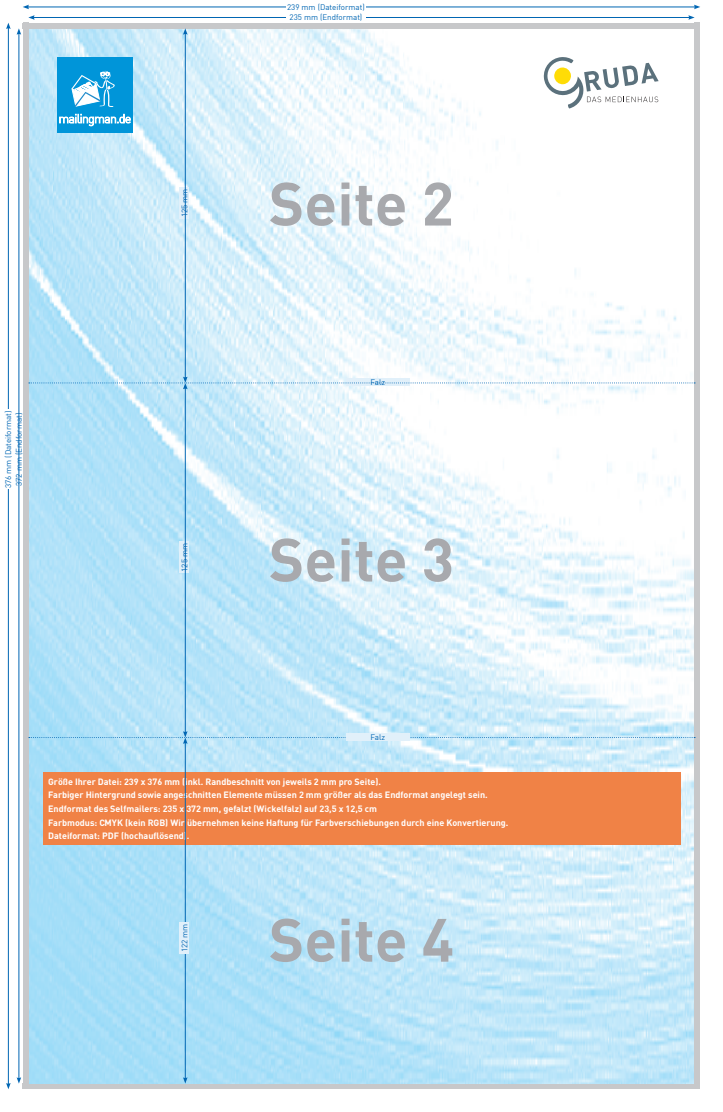
<style>
.page{position:relative;width:723px;height:1112px;background:#fff}
.page>*{position:absolute;margin:0;border:0;box-sizing:border-box;transform-origin:0 0}
.t1{font:700 60px "DIN";color:#a8a9ad}
.t2{font:700 9px/13.6px "DIN";color:#fff}
.t3{font:8px "DIN";color:#0166b3}
</style>
<div class="page">
<div style="left:23px;top:1083px;width:677px;height:6px;background:#c7c8ca"></div>
<div style="left:23px;top:23px;width:5px;height:1066px;background:#c7c8ca"></div>
<img style="left:30px;top:28px;width:664px;height:1055px">
<div style="left:694px;top:23px;width:6px;height:1066px;background:#c7c8ca"></div>
<div style="left:23px;top:23px;width:677px;height:5px;background:#c7c8ca"></div>
<svg style="left:543px;top:57px;width:115px;height:51px"></svg>
<div style="left:43px;top:771px;width:637px;height:73px;background:#f08246"></div>
<div style="left:57px;top:57px;width:75px;height:75px;background:#0095d9"></div>
<svg style="left:59px;top:114px;width:72px;height:12px"></svg>
<svg style="left:71px;top:71px;width:44px;height:36px"></svg>
<svg style="left:18px;top:409px;width:1px;height:80px"></svg>
<hr style="left:8px;top:27px;width:1px;height:1057px;background:#0166b3">
<svg style="left:6px;top:1082px;width:5px;height:7px"></svg>
<svg style="left:6px;top:23px;width:5px;height:6px"></svg>
<div style="left:4px;top:409px;width:9px;height:80px;background:#fff"></div>
<hr style="left:33px;top:17px;width:657px;height:1px;background:#0166b3">
<svg style="left:28px;top:15px;width:7px;height:5px"></svg>
<svg style="left:688px;top:15px;width:6px;height:5px"></svg>
<div style="left:286px;top:13px;width:80px;height:8px;background:#fff"></div>
<hr style="left:27px;top:7px;width:668px;height:1px;background:#0166b3">
<svg style="left:23px;top:5px;width:6px;height:4px"></svg>
<svg style="left:694px;top:5px;width:6px;height:4px"></svg>
<div style="left:286px;top:2px;width:80px;height:9px;background:#fff"></div>
<hr style="left:19px;top:33px;width:1px;height:1045px;background:#0166b3">
<svg style="left:17px;top:1077px;width:4px;height:6px"></svg>
<svg style="left:17px;top:28px;width:4px;height:7px"></svg>
<hr style="left:185px;top:742px;width:1px;height:336px;background:#0166b3">
<svg style="left:183px;top:1077px;width:5px;height:6px"></svg>
<div style="left:180px;top:922px;width:9px;height:31px;background:#e1f0fa"></div>
<svg style="left:180px;top:541px;width:9px;height:32px"></svg>
<svg style="left:180px;top:187px;width:9px;height:31px"></svg>
<hr style="left:185px;top:387px;width:1px;height:345px;background:#0166b3">
<svg style="left:29px;top:731px;width:666px;height:12px"></svg>
<hr style="left:185px;top:33px;width:1px;height:345px;background:#0166b3">
<svg style="left:183px;top:28px;width:5px;height:7px"></svg>
<svg style="left:29px;top:376px;width:666px;height:13px"></svg>
<div style="left:346px;top:733px;width:64px;height:8px;background:#e1f0fa"></div>
<p class="t3" style="left:287px;top:2px;width:79px">239 mm (Dateiformat)</p>
<p class="t3" style="left:289px;top:12px;width:74px">235 mm (Endformat)</p>
<p class="t3" style="left:180px;top:217px;width:30px;rotate:-90deg">125 mm</p>
<h1 class="t1" style="left:269px;top:164px;width:187px">Seite 2</h1>
<p class="t3" style="left:3px;top:488px;width:79px;rotate:-90deg">376 mm (Dateiformat)</p>
<p class="t3" style="left:14px;top:486px;width:74px;rotate:-90deg">372 mm (Endformat)</p>
<p class="t3" style="left:180px;top:571px;width:30px;rotate:-90deg">125 mm</p>
<p class="t3" style="left:370px;top:377px;width:16px">Falz</p>
<h1 class="t1" style="left:269px;top:520px;width:187px">Seite 3</h1>
<p class="t3" style="left:370px;top:732px;width:16px">Falz</p>
<p class="t2" style="left:48px;top:774px;width:462px">Größe Ihrer Datei: 239 x 376 mm (inkl. Randbeschnitt von jeweils 2 mm pro Seite).<br>Farbiger Hintergrund sowie angeschnitten Elemente müssen 2 mm größer als das Endformat angelegt sein.<br>Endformat des Selfmailers: 235 x 372 mm, gefalzt (Wickelfalz) auf 23,5 x 12,5 cm<br>Farbmodus: CMYK (kein RGB) Wir übernehmen keine Haftung für Farbverschiebungen durch eine Konvertierung.<br>Dateiformat: PDF (hochauflösend).</p>
<p class="t3" style="left:180px;top:952px;width:30px;rotate:-90deg">122 mm</p>
<h1 class="t1" style="left:269px;top:900px;width:187px">Seite 4</h1>
</div>
